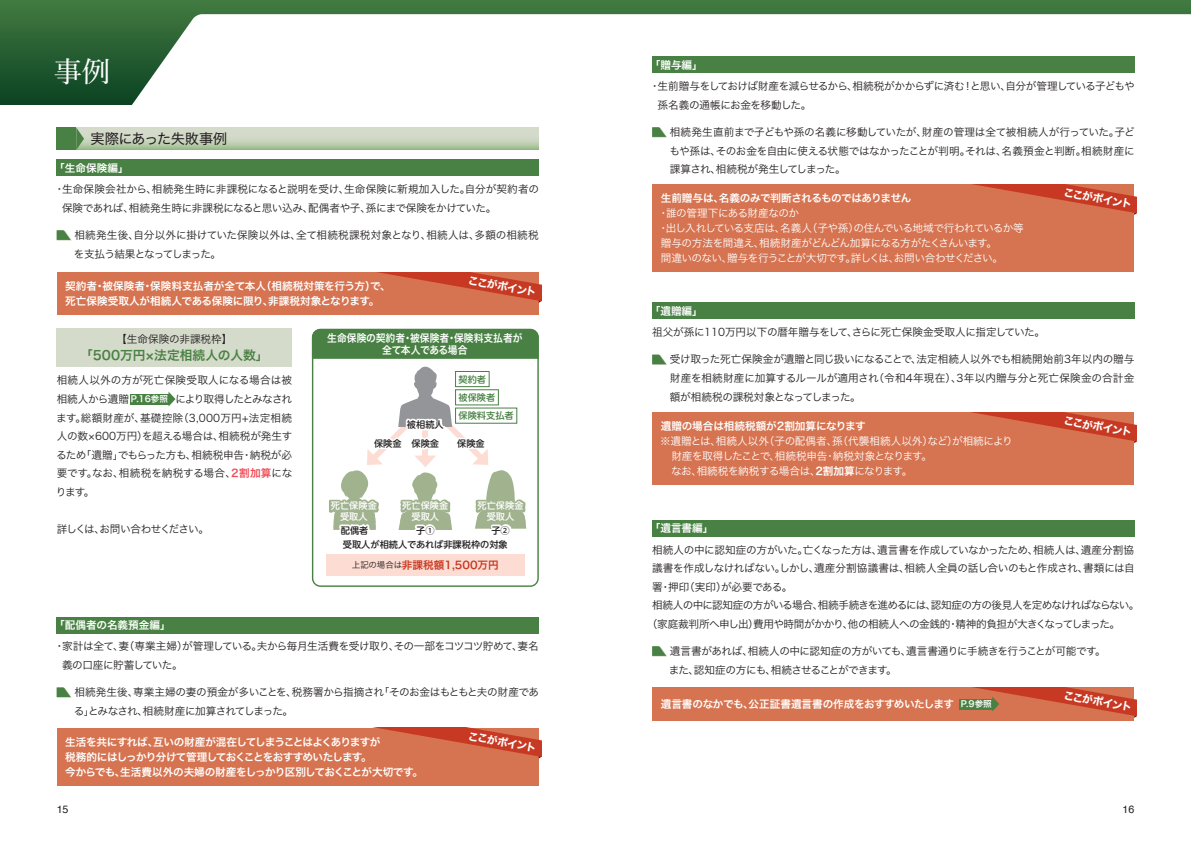
<style>
.page{position:relative;width:1191px;height:842px;background:#fff}
.page>*{position:absolute;margin:0;border:0;box-sizing:border-box;transform-origin:0 0}
.t1{font:500 28.3px "Yu Min";color:#fff}
.t2{font:14.2px "Hiragino Sans W4";letter-spacing:-.03em;color:#231f20}
.t3{font:12.8px "Hiragino Sans W6";color:#488143}
.t4{font:10.6px/18.6px "Hiragino Sans W3";letter-spacing:-.035em;color:#231f20}
.t5{font:10.6px/14.9px "Hiragino Sans W3";letter-spacing:-.045em;color:#fff}
.t6{font:10.6px/18.6px "Hiragino Sans W3";letter-spacing:-.01em;color:#231f20}
.t7{font:10.6px/14.9px "Hiragino Sans W6";letter-spacing:-.06em;color:#fff}
.t8{font:10.6px/14.9px "Hiragino Sans W6";color:#fff}
.t9{font:10.6px "Hiragino Sans W6";letter-spacing:-.02em;color:#fff}
.t10{font:10.6px "Hiragino Sans W3";letter-spacing:-.065em;color:#231f20}
.t11{font:10.6px "Hiragino Sans W7";color:#fff}
.t12{font:10.6px/12.8px "Hiragino Sans W6";color:#fff;text-align:center;scale:.92 1}
.t13{font:10.6px "Hiragino Sans W6";letter-spacing:-.04em;color:#fff}
.t14{font:10.6px "Hiragino Sans W3";letter-spacing:-.08em;color:#231f20}
.t15{font:10.6px "Hiragino Sans W6";color:#c73922}
.t16{font:10.6px "Hiragino Sans W3";color:#231f20}
.t17{font:10.6px "Helvetica";color:#231f20}
.t18{font:500 9.2px "UD Shin M Go Pr 6 N";color:#231f20}
.t19{font:500 9.2px/10.6px "UD Shin M Go Pr 6 N";color:#fff;text-align:center}
.t20{font:500 9.2px/18.3px "UD Shin M Go Pr 6 N";color:#488143}
.t21{font:8.6px "Hiragino Sans W6";color:#fff}
.s1{font-family:"Hiragino Sans W6";color:#ef4d58}
.s2{font-family:"Hiragino Sans W3";font-size:8.5px;color:#231f20}
.s3{font-family:"Hiragino Sans W6"}
</style>
<div class="page">
<div style="left:0;top:0;width:1191px;height:105px;background:linear-gradient(to bottom,#437a41,#0a4222)"></div>
<svg style="left:129px;top:14px;width:1062px;height:91px"></svg>
<div style="left:57px;top:160px;width:482px;height:16px;background:#488143"></div>
<svg style="left:57px;top:230px;width:14px;height:10px"></svg>
<div style="left:57px;top:328px;width:235px;height:39px;background:#d5dbcb"></div>
<div style="left:57px;top:617px;width:482px;height:16px;background:#488143"></div>
<svg style="left:57px;top:687px;width:14px;height:10px"></svg>
<div style="left:130px;top:394px;width:39px;height:10px;background:#488143"></div>
<svg style="left:168px;top:392px;width:7px;height:14px"></svg>
<div style="left:652px;top:57px;width:482px;height:16px;background:#488143"></div>
<svg style="left:652px;top:127px;width:15px;height:10px"></svg>
<div style="left:652px;top:303px;width:482px;height:16px;background:#488143"></div>
<svg style="left:652px;top:355px;width:15px;height:10px"></svg>
<div style="left:652px;top:520px;width:482px;height:16px;background:#488143"></div>
<svg style="left:652px;top:646px;width:15px;height:10px"></svg>
<div style="left:652px;top:687px;width:482px;height:33px;background:#d67350"></div>
<div style="left:652px;top:412px;width:482px;height:73px;background:#d67350"></div>
<svg style="left:971px;top:412px;width:165px;height:31px"></svg>
<div style="left:652px;top:184px;width:482px;height:87px;background:#d67350"></div>
<svg style="left:972px;top:184px;width:164px;height:31px"></svg>
<div style="left:959px;top:698px;width:34px;height:11px;background:#488143"></div>
<svg style="left:961px;top:687px;width:175px;height:31px"></svg>
<svg style="left:312px;top:359px;width:227px;height:228px"></svg>
<svg style="left:311px;top:328px;width:228px;height:31px;background:#4e8549"></svg>
<img style="left:342px;top:538px;width:167px;height:13px">
<img style="left:339px;top:530px;width:31px;height:6px">
<img style="left:329px;top:499px;width:4px;height:24px">
<img style="left:415px;top:530px;width:21px;height:6px">
<svg style="left:333px;top:367px;width:193px;height:163px"></svg>
<img style="left:490px;top:524px;width:21px;height:12px">
<div style="left:326px;top:554px;width:198px;height:22px;background:#fdddd3"></div>
<img style="left:400px;top:499px;width:50px;height:24px">
<img style="left:475px;top:499px;width:1px;height:24px">
<img style="left:476px;top:499px;width:49px;height:24px">
<div style="left:57px;top:728px;width:482px;height:57px;background:#d67350"></div>
<svg style="left:379px;top:728px;width:162px;height:31px"></svg>
<div style="left:57px;top:272px;width:482px;height:43px;background:#d67350"></div>
<svg style="left:377px;top:272px;width:164px;height:31px"></svg>
<svg style="left:84px;top:128px;width:454px;height:22px;background:#c4d2b8"></svg>
<div style="left:57px;top:128px;width:19px;height:22px;background:#488143"></div>
<svg style="left:76px;top:128px;width:8px;height:22px"></svg>
<h1 class="t1" style="left:54px;top:45px;width:58px">事例</h1>
<h2 class="t2" style="left:91px;top:126px;width:138px">実際にあった失敗事例</h2>
<p class="t9" style="left:54px;top:158px;width:76px">「生命保険編」</p>
<p class="t4" style="left:62px;top:179px;width:478px;text-indent:-8px">・ 生命保険会社から、相続発生時に非課税になると説明を受け、生命保険に新規加入した。自分が契約者の保険であれば、相続発生時に非課税になると思い込み、配偶者や子、孫にまで保険をかけていた。</p>
<p class="t6" style="left:74px;top:225px;width:466px">相続発生後、自分以外に掛けていた保険以外は、全て相続税課税対象となり、相続人は、多額の相続税を支払う結果となってしまった。</p>
<p class="t8" style="left:65px;top:278px;width:327px">契約者・被保険者・保険料支払者が全て本人（相続税対策を行う方）で、死亡保険受取人が相続人である保険に限り、非課税対象となります。</p>
<p class="t11" style="left:470px;top:272px;width:71px;rotate:10deg">ここがポイント</p>
<p class="t16" style="left:116px;top:330px;width:118px">【生命保険の非課税枠】</p>
<p class="t3" style="left:80px;top:343px;width:190px">「500万円×法定相続人の人数」</p>
<p class="t4" style="left:56px;top:370px;width:238px;text-align:justify">相続人以外の方が死亡保険受取人になる場合は被相続人から遺贈　　　 により取得したとみなされます。総額財産が、基礎控除（3,000万円+法定相続人の数×600万円）を超える場合は、相続税が発生するため「遺贈」でもらった方も、相続税申告・納税が必要です。なお、相続税を納税する場合、<span class="s1">2割加算</span>になります。　</p>
<p class="t14" style="left:57px;top:520px;width:159px">詳しくは、お問い合わせください。　</p>
<p class="t21" style="left:131px;top:391px;width:39px">P.16参照</p>
<p class="t12" style="left:327px;top:331px;width:214px">生命保険の契約者・被保険者・保険料支払者が全て本人である場合</p>
<p class="t18" style="left:407px;top:417px;width:38px">被相続人</p>
<p class="t20" style="left:458px;top:369px;width:57px">契約者<br>被保険者<br>保険料支払者</p>
<p class="t18" style="left:374px;top:435px;width:67px">保険金 保険金</p>
<p class="t18" style="left:457px;top:435px;width:29px">保険金</p>
<p class="t19" style="left:331px;top:500px;width:48px">死亡保険金受取人</p>
<p class="t19" style="left:402px;top:500px;width:48px">死亡保険金受取人</p>
<p class="t19" style="left:477px;top:500px;width:48px">死亡保険金受取人</p>
<p class="t18" style="left:416px;top:522px;width:20px">子①</p>
<p class="t18" style="left:491px;top:522px;width:20px">子②</p>
<p class="t15" style="left:352px;top:555px;width:148px"><span class="s2">上記の場合は</span>非課税額1,500万円</p>
<p class="t18" style="left:341px;top:522px;width:29px">配偶者</p>
<p class="t18" style="left:343px;top:537px;width:166px">受取人が相続人であれば非課税枠の対象</p>
<p class="t8" style="left:54px;top:617px;width:118px">「配偶者の名義預金編」</p>
<p class="t4" style="left:62px;top:636px;width:478px;text-indent:-8px">・ 家計は全て、妻（専業主婦）が管理している。夫から毎月生活費を受け取り、その一部をコツコツ貯めて、妻名義の口座に貯蓄していた。</p>
<p class="t4" style="left:74px;top:682px;width:467px">相続発生後、専業主婦の妻の預金が多いことを、税務署から指摘され「そのお金はもともと夫の財産である」とみなされ、相続財産に加算されてしまった。</p>
<p class="t7" style="left:65px;top:734px;width:359px">生活を共にすれば、互いの財産が混在してしまうことはよくありますが<br>税務的にはしっかり分けて管理しておくことをおすすめいたします。<br>今からでも、生活費以外の夫婦の財産をしっかり区別しておくことが大切です。</p>
<p class="t11" style="left:470px;top:728px;width:71px;rotate:10deg">ここがポイント</p>
<p class="t9" style="left:649px;top:55px;width:55px">「贈与編」</p>
<p class="t4" style="left:657px;top:76px;width:478px;text-indent:-8px">・ 生前贈与をしておけば財産を減らせるから、相続税がかからずに済む！と思い、自分が管理している子どもや孫名義の通帳にお金を移動した。</p>
<p class="t4" style="left:669px;top:122px;width:467px;text-align:justify">相続発生直前まで子どもや孫の名義に移動していたが、財産の管理は全て被相続人が行っていた。子どもや孫は、そのお金を自由に使える状態ではなかったことが判明。それは、名義預金と判断。相続財産に課算され、相続税が発生してしまった。</p>
<p class="t13" style="left:660px;top:189px;width:252px">生前贈与は、名義のみで判断されるものではありません</p>
<p class="t5" style="left:658px;top:205px;width:367px">・誰の管理下にある財産なのか<br>・出し入れしている支店は、名義人（子や孫）の住んでいる地域で行われているか等贈与の方法を間違え、相続財産がどんどん加算になる方がたくさんいます。<br>間違いのない、贈与を行うことが大切です。詳しくは、お問い合わせください。</p>
<p class="t11" style="left:1065px;top:184px;width:71px;rotate:10deg">ここがポイント</p>
<p class="t9" style="left:649px;top:301px;width:55px">「遺贈編」</p>
<p class="t6" style="left:652px;top:322px;width:394px">祖父が孫に110万円以下の暦年贈与をして、さらに死亡保険金受取人に指定していた。</p>
<p class="t4" style="left:670px;top:349px;width:466px;text-align:justify">受け取った死亡保険金が遺贈と同じ扱いになることで、法定相続人以外でも相続開始前3年以内の贈与財産を相続財産に加算するルールが適用され（令和4年現在）、3年以内贈与分と死亡保険金の合計金額が相続税の課税対象となってしまった。</p>
<p class="t9" style="left:660px;top:417px;width:207px">遺贈の場合は相続税額が2割加算になります</p>
<p class="t5" style="left:660px;top:433px;width:354px">※遺贈とは、相続人以外（子の配偶者、孫（代襲相続人以外）など）が相続により　財産を取得したことで、相続税申告・納税対象となります。<br>　なお、相続税を納税する場合は、<span class="s3">2割加算</span>になります。</p>
<p class="t11" style="left:1065px;top:412px;width:71px;rotate:10deg">ここがポイント</p>
<p class="t9" style="left:649px;top:518px;width:65px">「遺言書編」</p>
<p class="t4" style="left:652px;top:539px;width:483px">相続人の中に認知症の方がいた。亡くなった方は、遺言書を作成していなかったため、相続人は、遺産分割協</p>
<p class="t4" style="left:652px;top:558px;width:484px">議書を作成しなければない。しかし、遺産分割協議書は、相続人全員の話し合いのもと作成され、書類には自</p>
<p class="t6" style="left:652px;top:577px;width:142px">署・押印（実印）が必要である。</p>
<p class="t10" style="left:652px;top:596px;width:489px">相続人の中に認知症の方がいる場合、相続手続きを進めるには、認知症の方の後見人を定めなければならない。</p>
<p class="t4" style="left:647px;top:614px;width:474px">（家庭裁判所へ申し出）費用や時間がかかり、他の相続人への金銭的・精神的負担が大きくなってしまった。</p>
<p class="t4" style="left:668px;top:641px;width:438px">遺言書があれば、相続人の中に認知症の方がいても、遺言書通りに手続きを行うことが可能です。また、認知症の方にも、相続させることができます。</p>
<p class="t9" style="left:660px;top:694px;width:295px">遺言書のなかでも、公正証書遺言書の作成をおすすめいたします</p>
<p class="t11" style="left:1065px;top:687px;width:71px;rotate:10deg">ここがポイント</p>
<p class="t21" style="left:961px;top:696px;width:33px">P.9参照</p>
<p class="t17" style="left:57px;top:801px;width:13px">15</p>
<p class="t17" style="left:1122px;top:801px;width:13px">16</p>
</div>
